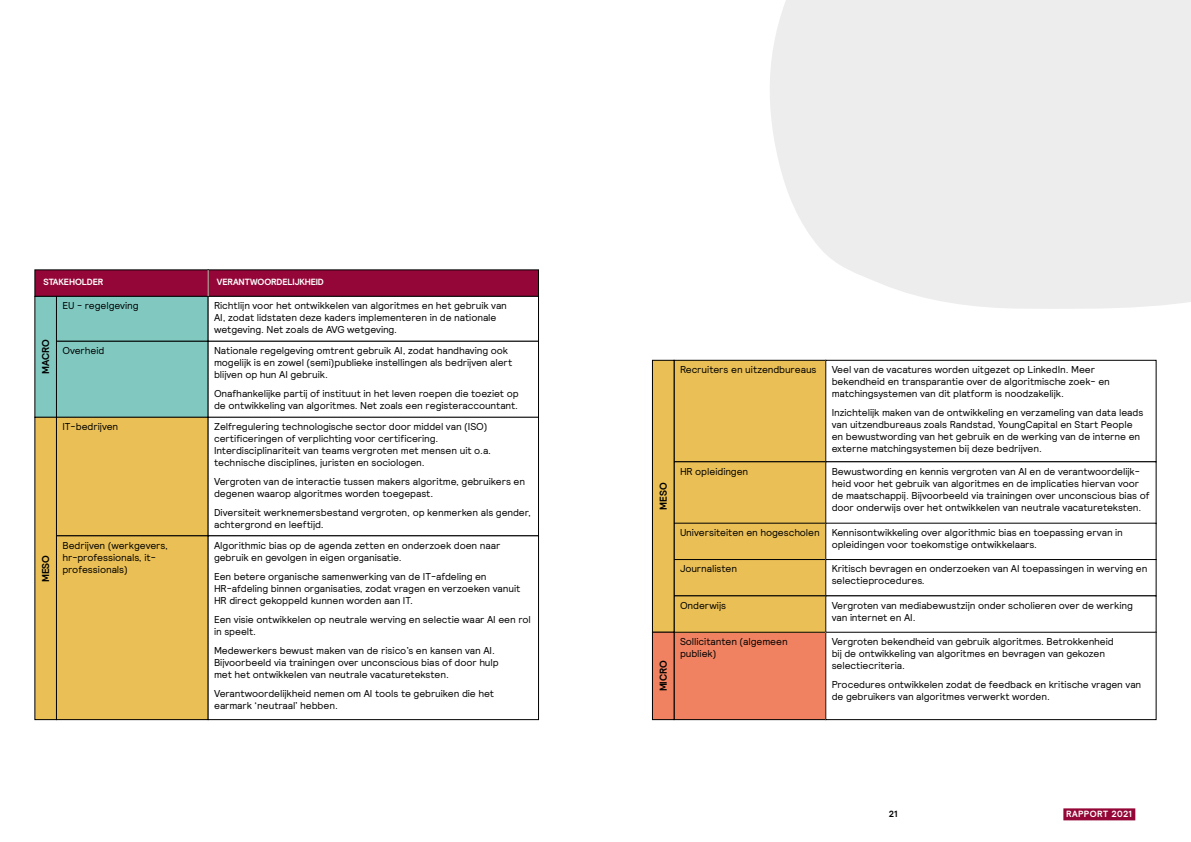
<style>
.page{position:relative;width:1191px;height:842px;background:#fff}
.page>*{position:absolute;margin:0;border:0;box-sizing:border-box;transform-origin:0 0}
.t1{font:10px/12px "Relative";letter-spacing:-.01em;color:#000}
.t2{font:700 10px "Relative";letter-spacing:-.01em;color:#000}
.t3{font:700 9px "Relative";letter-spacing:-.01em;color:#fff}
.t4{font:700 9px "Relative";letter-spacing:.04em;color:#fff}
.t5{font:700 9px "Relative";color:#000}
</style>
<div class="page">
<div style="left:1063px;top:808px;width:72px;height:12px;background:#940637"></div>
<svg style="left:770px;top:0;width:421px;height:309px;background:#eee"></svg>
<div style="left:35px;top:270px;width:173px;height:26px;background:#940637"></div>
<div style="left:208px;top:270px;width:330px;height:26px;background:#940637"></div>
<div style="left:56px;top:296px;width:152px;height:45px;background:#81c9c0"></div>
<div style="left:56px;top:296px;width:152px;height:45px;border:1px solid #000"></div>
<div style="left:56px;top:341px;width:152px;height:76px;background:#81c9c0"></div>
<div style="left:56px;top:341px;width:152px;height:77px;border:1px solid #000"></div>
<div style="left:56px;top:417px;width:152px;height:119px;background:#eabf55"></div>
<div style="left:56px;top:417px;width:152px;height:119px;border:1px solid #000"></div>
<div style="left:208px;top:296px;width:331px;height:45px;border:1px solid #000"></div>
<div style="left:208px;top:341px;width:331px;height:77px;border:1px solid #000"></div>
<div style="left:208px;top:417px;width:331px;height:119px;border:1px solid #000"></div>
<svg style="left:208px;top:270px;width:1px;height:26px"></svg>
<div style="left:56px;top:536px;width:152px;height:184px;background:#eabf55"></div>
<div style="left:674px;top:360px;width:151px;height:102px;background:#eabf55"></div>
<div style="left:674px;top:360px;width:152px;height:102px;border:1px solid #000"></div>
<div style="left:674px;top:462px;width:151px;height:62px;background:#eabf55"></div>
<div style="left:674px;top:461px;width:152px;height:63px;border:1px solid #000"></div>
<div style="left:674px;top:632px;width:151px;height:88px;background:#f08262"></div>
<div style="left:674px;top:632px;width:152px;height:88px;border:1px solid #000"></div>
<div style="left:674px;top:523px;width:151px;height:36px;background:#eabf55"></div>
<div style="left:674px;top:559px;width:151px;height:37px;background:#eabf55"></div>
<div style="left:674px;top:559px;width:152px;height:37px;border:1px solid #000"></div>
<div style="left:674px;top:596px;width:151px;height:36px;background:#eabf55"></div>
<div style="left:208px;top:536px;width:331px;height:184px;border:1px solid #000"></div>
<div style="left:825px;top:360px;width:331px;height:102px;border:1px solid #000"></div>
<div style="left:825px;top:461px;width:331px;height:63px;border:1px solid #000"></div>
<div style="left:825px;top:632px;width:331px;height:88px;border:1px solid #000"></div>
<div style="left:825px;top:559px;width:331px;height:37px;border:1px solid #000"></div>
<div style="left:35px;top:296px;width:21px;height:121px;background:#81c9c0"></div>
<div style="left:35px;top:296px;width:22px;height:122px;border:1px solid #000"></div>
<div style="left:35px;top:417px;width:21px;height:303px;background:#eabf55"></div>
<div style="left:35px;top:417px;width:22px;height:303px;border:1px solid #000"></div>
<div style="left:652px;top:360px;width:22px;height:272px;background:#eabf55"></div>
<div style="left:652px;top:360px;width:22px;height:272px;border:1px solid #000"></div>
<div style="left:652px;top:632px;width:22px;height:88px;background:#f08262"></div>
<div style="left:652px;top:632px;width:22px;height:88px;border:1px solid #000"></div>
<p class="t3" style="left:44px;top:276px;width:61px">STAKEHOLDER</p>
<p class="t3" style="left:217px;top:276px;width:108px">VERANTWOORDELIJKHEID</p>
<p class="t1" style="left:62px;top:299px;width:78px">EU - regelgeving</p>
<p class="t1" style="left:62px;top:344px;width:44px">Overheid</p>
<p class="t1" style="left:214px;top:299px;width:294px">Richtlijn voor het ontwikkelen van algoritmes en het gebruik van<br>AI, zodat lidstaten deze kaders implementeren in de nationale wetgeving. Net zoals de AVG wetgeving.</p>
<p class="t1" style="left:214px;top:344px;width:300px">Nationale regelgeving omtrent gebruik AI, zodat handhaving ook mogelijk is en zowel (semi)publieke instellingen als bedrijven alert blijven op hun AI gebruik.</p>
<p class="t1" style="left:214px;top:387px;width:306px">Onafhankelijke partij of instituut in het leven roepen die toeziet op de ontwikkeling van algoritmes. Net zoals een registeraccountant.</p>
<p class="t1" style="left:214px;top:420px;width:278px">Zelfregulering technologische sector door middel van (ISO) certificeringen of verplichting voor certificering.<br>Interdisciplinariteit van teams vergroten met mensen uit o.a. technische disciplines, juristen en sociologen.</p>
<p class="t1" style="left:214px;top:475px;width:312px">Vergroten van de interactie tussen makers algoritme, gebruikers en degenen waarop algoritmes worden toegepast.</p>
<p class="t1" style="left:214px;top:506px;width:318px">Diversiteit werknemersbestand vergroten, op kenmerken als gender, achtergrond en leeftijd.</p>
<p class="t2" style="left:39px;top:374px;width:36px;rotate:-90deg">MACRO</p>
<p class="t1" style="left:62px;top:420px;width:57px">IT-bedrijven</p>
<p class="t2" style="left:39px;top:582px;width:29px;rotate:-90deg">MESO</p>
<p class="t1" style="left:62px;top:539px;width:107px">Bedrijven (werkgevers, hr-professionals, it&shy;professionals)</p>
<p class="t1" style="left:214px;top:539px;width:288px">Algorithmic bias op de agenda zetten en onderzoek doen naar gebruik en gevolgen in eigen organisatie.</p>
<p class="t1" style="left:214px;top:570px;width:308px">Een betere organische samenwerking van de IT-afdeling en<br>HR-afdeling binnen organisaties, zodat vragen en verzoeken vanuit<br>HR direct gekoppeld kunnen worden aan IT.</p>
<p class="t1" style="left:214px;top:613px;width:318px">Een visie ontwikkelen op neutrale werving en selectie waar AI een rol in speelt.</p>
<p class="t1" style="left:214px;top:644px;width:286px">Medewerkers bewust maken van de risico’s en kansen van AI.<br>Bijvoorbeeld via trainingen over unconscious bias of door hulp met het ontwikkelen van neutrale vacatureteksten.</p>
<p class="t1" style="left:214px;top:687px;width:281px">Verantwoordelijkheid nemen om AI tools te gebruiken die het earmark ‘neutraal’ hebben.</p>
<p class="t2" style="left:656px;top:510px;width:29px;rotate:-90deg">MESO</p>
<p class="t2" style="left:656px;top:691px;width:32px;rotate:-90deg">MICRO</p>
<p class="t1" style="left:680px;top:363px;width:138px">Recruiters en uitzendbureaus</p>
<p class="t1" style="left:680px;top:465px;width:70px">HR opleidingen</p>
<p class="t1" style="left:831px;top:363px;width:280px">Veel van de vacatures worden uitgezet op LinkedIn. Meer bekendheid en transparantie over de algoritmische zoek- en matchingsystemen van dit platform is noodzakelijk.</p>
<p class="t1" style="left:831px;top:406px;width:313px">Inzichtelijk maken van de ontwikkeling en verzameling van data leads van uitzendbureaus zoals Randstad, YoungCapital en Start People en bewustwording van het gebruik en de werking van de interne en externe matchingsystemen bij deze bedrijven.</p>
<p class="t1" style="left:831px;top:465px;width:319px">Bewustwording en kennis vergroten van AI en de verantwoordelijk&shy;heid voor het gebruik van algoritmes en de implicaties hiervan voor de maatschappij. Bijvoorbeeld via trainingen over unconscious bias of door onderwijs over het ontwikkelen van neutrale vacatureteksten.</p>
<p class="t1" style="left:680px;top:526px;width:141px">Universiteiten en hogescholen</p>
<p class="t1" style="left:680px;top:563px;width:59px">Journalisten</p>
<p class="t1" style="left:680px;top:599px;width:48px">Onderwijs</p>
<p class="t1" style="left:831px;top:526px;width:293px">Kennisontwikkeling over algorithmic bias en toepassing ervan in opleidingen voor toekomstige ontwikkelaars.</p>
<p class="t1" style="left:831px;top:563px;width:317px">Kritisch bevragen en onderzoeken van AI toepassingen in werving en selectieprocedures.</p>
<p class="t1" style="left:831px;top:599px;width:303px">Vergroten van mediabewustzijn onder scholieren over de werking van internet en AI.</p>
<p class="t1" style="left:680px;top:635px;width:109px">Sollicitanten (algemeen publiek)</p>
<p class="t1" style="left:831px;top:635px;width:284px">Vergroten bekendheid van gebruik algoritmes. Betrokkenheid bij de ontwikkeling van algoritmes en bevragen van gekozen selectiecriteria.</p>
<p class="t1" style="left:831px;top:678px;width:311px">Procedures ontwikkelen zodat de feedback en kritische vragen van de gebruikers van algoritmes verwerkt worden.</p>
<p class="t5" style="left:889px;top:808px;width:10px">21</p>
<p class="t4" style="left:1066px;top:808px;width:67px">RAPPORT 2021</p>
</div>
